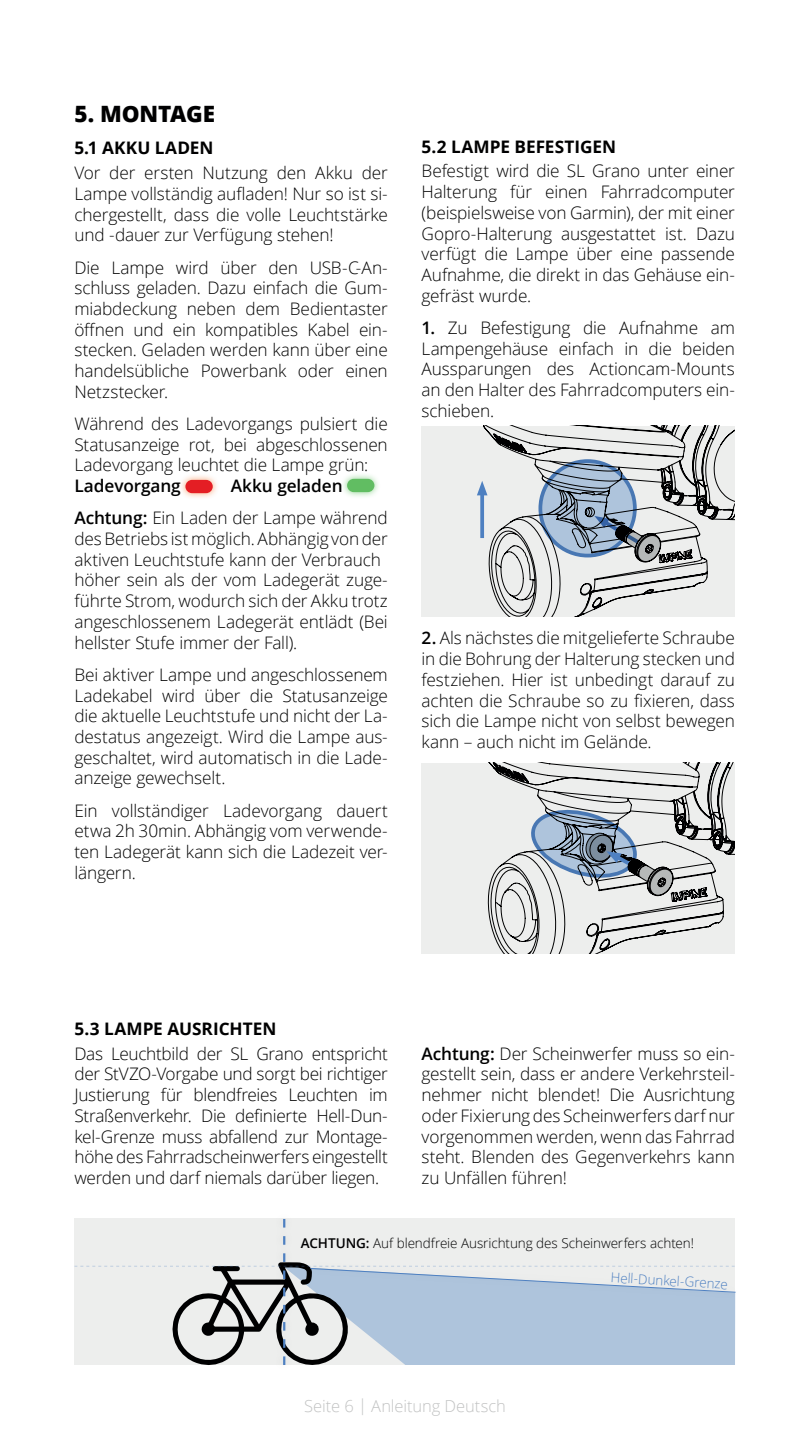
<style>
.page{position:relative;width:810px;height:1440px;background:#fff}
.page>*{position:absolute;margin:0;border:0;box-sizing:border-box;transform-origin:0 0}
.t1{font:800 22.5px "Open Sans";letter-spacing:-.005em;color:#000001}
.t2{font:300 17.25px/20.7px "Open Sans";letter-spacing:-.01em;color:#000001;text-align:justify}
.t3{font:700 17.25px "Open Sans";color:#000001}
.t4{font:600 17.25px "Open Sans";letter-spacing:-.005em;color:#000001}
.t5{font:300 16.5px "Open Sans";letter-spacing:-.005em;color:#c2c3c3}
.t6{font:300 13.5px "Open Sans";letter-spacing:-.005em;color:#000001}
.t7{font:300 13.5px "Open Sans";color:#4e80c1}
.s1{font-weight:600}
</style>
<div class="page">
<div style="left:179px;top:473px;width:40px;height:27px;background:#f3742b;opacity:.63"></div>
<div style="left:185px;top:480px;width:28px;height:13px;background:#e41e24;border-radius:7px"></div>
<div style="left:341px;top:472px;width:40px;height:27px;background:#48b749;opacity:.63"></div>
<div style="left:347px;top:479px;width:27px;height:13px;background:#61bd62;border-radius:7px"></div>
<div style="left:422px;top:426px;width:313px;height:191px;background:#edeeed"></div>
<div style="left:422px;top:763px;width:313px;height:191px;background:#edeeed"></div>
<div style="left:274px;top:1210px;width:20px;height:164px;background:#000001;opacity:.15"></div>
<svg style="left:74px;top:1219px;width:662px;height:151px;background:#ced6dd"></svg>
<svg style="left:487px;top:763px;width:248px;height:191px"></svg>
<svg style="left:477px;top:426px;width:258px;height:191px"></svg>
<h1 class="t1" style="left:74px;top:97px;width:142px">5. MONTAGE</h1>
<p class="t3" style="left:74px;top:136px;width:141px">5.1 AKKU LADEN</p>
<p class="t2" style="left:74px;top:162px;width:315px">Vor der ersten Nutzung den Akku der Lampe vollständig aufladen! Nur so ist si&shy;chergestellt, dass die volle Leuchtstärke und -dauer zur Verfügung stehen!</p>
<p class="t2" style="left:74px;top:257px;width:315px">Die Lampe wird über den USB-C-An&shy;schluss geladen. Dazu einfach die Gum&shy;miabdeckung neben dem Bedientaster öffnen und ein kompatibles Kabel ein&shy;stecken. Geladen werden kann über eine handelsübliche Powerbank oder einen Netzstecker.</p>
<p class="t2" style="left:74px;top:413px;width:315px">Während des Ladevorgangs pulsiert die Statusanzeige rot, bei abgeschlossenen Ladevorgang leuchtet die Lampe grün:</p>
<p class="t4" style="left:74px;top:474px;width:108px">Ladevorgang</p>
<p class="t2" style="left:74px;top:469px;width:315px;line-height:32.2px;text-indent:156px"><span class="s1">Akku geladen<br>Achtung:</span> Ein Laden der Lampe während</p>
<p class="t2" style="left:74px;top:528px;width:315px;text-align:left">des Betriebs ist möglich. Abhängig von der aktiven Leuchtstufe kann der Verbrauch höher sein als der vom Ladegerät zuge&shy;führte Strom, wodurch sich der Akku trotz angeschlossenem Ladegerät entlädt (Bei hellster Stufe immer der Fall).</p>
<p class="t2" style="left:74px;top:664px;width:315px">Bei aktiver Lampe und angeschlossenem Ladekabel wird über die Statusanzeige die aktuelle Leuchtstufe und nicht der La&shy;destatus angezeigt. Wird die Lampe aus&shy;geschaltet, wird automatisch in die Lade&shy;anzeige gewechselt.</p>
<p class="t2" style="left:74px;top:800px;width:315px">Ein vollständiger Ladevorgang dauert etwa 2h 30min. Abhängig vom verwende&shy;ten Ladegerät kann sich die Ladezeit ver&shy;längern.</p>
<p class="t3" style="left:422px;top:134px;width:196px">5.2 LAMPE BEFESTIGEN</p>
<p class="t2" style="left:422px;top:160px;width:315px">Befestigt wird die SL Grano unter einer Halterung für einen Fahrradcomputer (beispielsweise von Garmin), der mit einer Gopro-Halterung ausgestattet ist. Dazu verfügt die Lampe über eine passende Aufnahme, die direkt in das Gehäuse ein&shy;gefräst wurde.</p>
<p class="t2" style="left:422px;top:317px;width:315px"><span class="s1">1.</span> Zu Befestigung die Aufnahme am Lampengehäuse einfach in die beiden Aussparungen des Actioncam-Mounts an den Halter des Fahrradcomputers ein&shy;schieben.</p>
<p class="t2" style="left:422px;top:627px;width:315px"><span class="s1">2.</span> Als nächstes die mitgelieferte Schraube in die Bohrung der Halterung stecken und festziehen. Hier ist unbedingt darauf zu achten die Schraube so zu fixieren, dass sich die Lampe nicht von selbst bewegen kann – auch nicht im Gelände.</p>
<p class="t3" style="left:74px;top:1017px;width:203px">5.3 LAMPE AUSRICHTEN</p>
<p class="t2" style="left:74px;top:1043px;width:315px">Das Leuchtbild der SL Grano entspricht der StVZO-Vorgabe und sorgt bei richtiger Justierung für blendfreies Leuchten im Straßenverkehr. Die definierte Hell-Dun&shy;kel-Grenze muss abfallend zur Montage&shy;höhe des Fahrradscheinwerfers eingestellt werden und darf niemals darüber liegen.</p>
<p class="t2" style="left:422px;top:1043px;width:315px"><span class="s1">Achtung:</span> Der Scheinwerfer muss so ein&shy;gestellt sein, dass er andere Verkehrsteil&shy;nehmer nicht blendet! Die Ausrichtung oder Fixierung des Scheinwerfers darf nur vorgenommen werden, wenn das Fahrrad steht. Blenden des Gegenverkehrs kann zu Unfällen führen!</p>
<p class="t6" style="left:301px;top:1234px;width:395px"><span class="s1">ACHTUNG:</span> Auf blendfreie Ausrichtung des Scheinwerfers achten!</p>
<p class="t5" style="left:304px;top:1395px;width:203px">Seite 6 | Anleitung Deutsch</p>
<p class="t7" style="left:612px;top:1267px;width:119px;rotate:4deg">Hell-Dunkel-Grenze</p>
</div>
